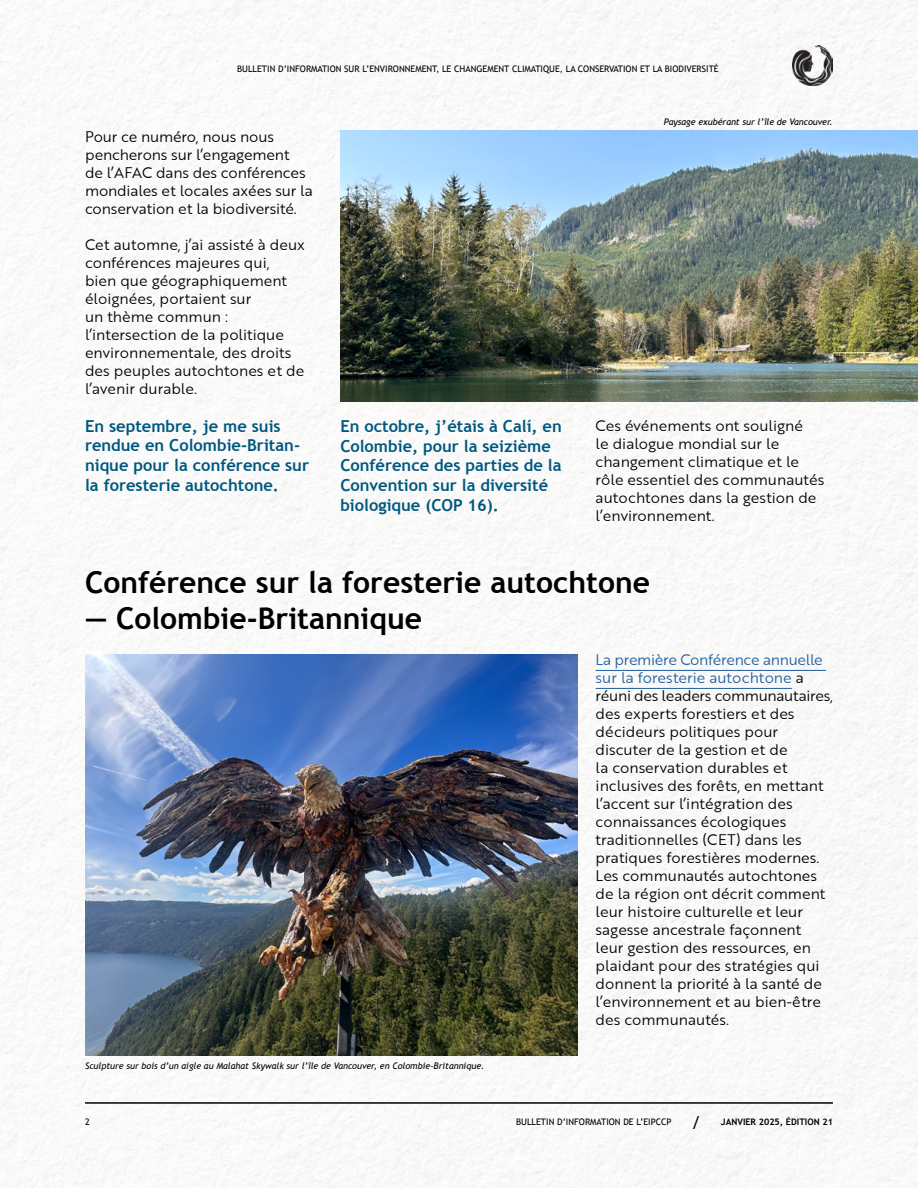
<style>
.page{position:relative;width:918px;height:1188px;background:#fff}
.page>*{position:absolute;margin:0;border:0;box-sizing:border-box;transform-origin:0 0}
.t1{font:700 30px "Trebuchet MS";color:#000}
.t2{font:700 16.5px/19.8px "Trebuchet MS";color:#00587f}
.t3{font:15px/18px "Brother 1816 Book";color:#000}
.t4{font:9px "Trebuchet MS";color:#000}
.t5{font:italic 9px "Trebuchet MS";color:#000}
.s1{color:#215e9e}
.s2{font-size:18px}
.s3{font-weight:700}
</style>
<div class="page">
<img style="left:0;top:0;width:918px;height:1188px">
<img style="left:340px;top:131px;width:578px;height:271px">
<img style="left:85px;top:654px;width:493px;height:402px">
<hr style="left:85px;top:1102px;width:748px;height:2px;background:#000">
<img style="left:793px;top:46px;width:40px;height:39px">
<hr style="left:596px;top:670px;width:230px;height:1px;background:#215e9e">
<hr style="left:596px;top:688px;width:196px;height:1px;background:#215e9e">
<p class="t4" style="left:237px;top:64px;width:483px">BULLETIN D’INFORMATION SUR L’ENVIRONNEMENT, LE CHANGEMENT CLIMATIQUE, LA CONSERVATION ET LA BIODIVERSITÉ</p>
<p class="t3" style="left:85px;top:127px;width:229px">Pour ce numéro, nous nous pencherons sur l’engagement<br>de l’AFAC dans des conférences mondiales et locales axées sur la conservation et la biodiversité.</p>
<p class="t3" style="left:85px;top:235px;width:222px">Cet automne, j’ai assisté à deux conférences majeures qui,<br>bien que géographiquement éloignées, portaient sur<br>un thème commun : l’intersection de la politique environnementale, des droits des peuples autochtones et de l’avenir durable.</p>
<p class="t2" style="left:85px;top:416px;width:226px">En septembre, je me suis rendue en Colombie-Britan&shy;nique pour la conférence sur la foresterie autochtone.</p>
<p class="t2" style="left:340px;top:416px;width:223px">En octobre, j’étais à Calí, en<br>Colombie, pour la seizième<br>Conférence des parties de la<br>Convention sur la diversité biologique (COP 16).</p>
<p class="t5" style="left:664px;top:116px;width:171px">Paysage exubérant sur l’île de Vancouver.</p>
<p class="t3" style="left:596px;top:416px;width:230px">Ces événements ont souligné<br>le dialogue mondial sur le changement climatique et le rôle essentiel des communautés autochtones dans la gestion de l’environnement.</p>
<h1 class="t1" style="left:85px;top:564px;width:566px">Conférence sur la foresterie autochtone</h1>
<h1 class="t1" style="left:85px;top:600px;width:338px">— Colombie-Britannique</h1>
<p class="t5" style="left:85px;top:1060px;width:401px">Sculpture sur bois d’un aigle au Malahat Skywalk sur l’île de Vancouver, en Colombie-Britannique.</p>
<p class="t3" style="left:596px;top:650px;width:239px"><span class="s1">La première Conférence annuelle sur la foresterie autochtone</span> a réuni des leaders communautaires, des experts forestiers et des décideurs politiques pour discuter de la gestion et de<br>la conservation durables et inclusives des forêts, en mettant l’accent sur l’intégration des connaissances écologiques traditionnelles (CET) dans les pratiques forestières modernes.<br>Les communautés autochtones de la région ont décrit comment leur histoire culturelle et leur sagesse ancestrale façonnent<br>leur gestion des ressources, en plaidant pour des stratégies qui donnent la priorité à la santé de l’environnement et au bien-être des communautés.</p>
<p class="t4" style="left:85px;top:1117px;width:6px">2</p>
<p class="t4" style="left:516px;top:1117px;width:318px">BULLETIN D’INFORMATION DE L’EIPCCP <span class="s2">/</span> <span class="s3">JANVIER 2025, ÉDITION 21</span></p>
</div>
